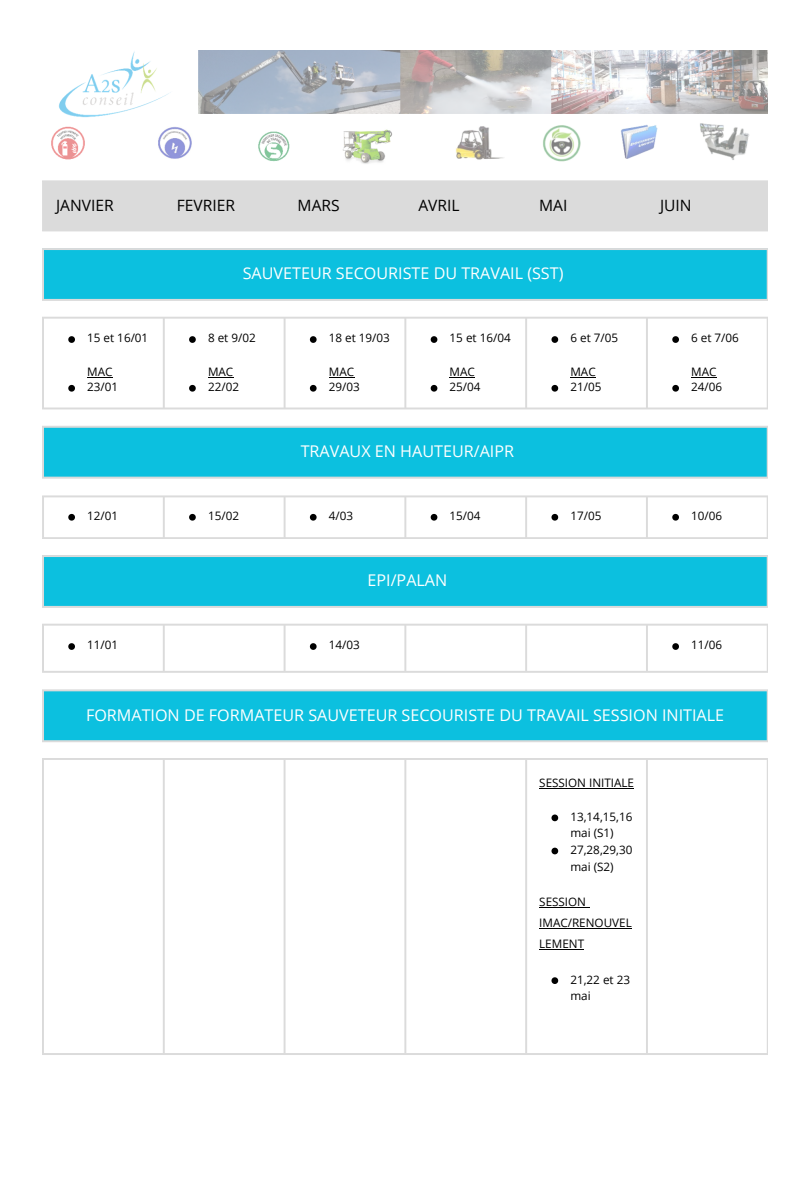
<style>
.page{position:relative;width:810px;height:1181px;background:#fff}
.page>*{position:absolute;margin:0;border:0;box-sizing:border-box;transform-origin:0 0}
.t1{font:16.2px "Open Sans";color:#fff}
.t2{font:15.6px "Open Sans";color:#000}
.t3{font:11.7px/16.5px "Open Sans";color:#000}
</style>
<div class="page">
<img style="left:51px;top:50px;width:717px;height:114px">
<div style="left:44px;top:182px;width:723px;height:47px;background:#dbdbdb"></div>
<hr style="left:42px;top:182px;width:2px;height:47px;background:#dbdbdb">
<hr style="left:163px;top:182px;width:2px;height:47px;background:#dbdbdb">
<hr style="left:284px;top:182px;width:2px;height:47px;background:#dbdbdb">
<hr style="left:404px;top:182px;width:2px;height:47px;background:#dbdbdb">
<hr style="left:525px;top:182px;width:2px;height:47px;background:#dbdbdb">
<hr style="left:646px;top:182px;width:2px;height:47px;background:#dbdbdb">
<hr style="left:767px;top:182px;width:1px;height:47px;background:#dbdbdb">
<hr style="left:42px;top:180px;width:726px;height:2px;background:#dbdbdb">
<hr style="left:42px;top:229px;width:726px;height:2px;background:#dbdbdb">
<div style="left:43px;top:249px;width:725px;height:51px;background:#0cc0df"></div>
<hr style="left:42px;top:250px;width:2px;height:49px;background:#dbdbdb">
<hr style="left:767px;top:250px;width:1px;height:49px;background:#dbdbdb">
<hr style="left:42px;top:248px;width:726px;height:2px;background:#dbdbdb">
<hr style="left:42px;top:299px;width:726px;height:2px;background:#dbdbdb">
<svg style="left:68px;top:336px;width:7px;height:7px"></svg>
<svg style="left:68px;top:385px;width:7px;height:6px"></svg>
<svg style="left:189px;top:336px;width:7px;height:7px"></svg>
<svg style="left:189px;top:385px;width:7px;height:6px"></svg>
<svg style="left:310px;top:336px;width:7px;height:7px"></svg>
<svg style="left:310px;top:385px;width:7px;height:6px"></svg>
<svg style="left:431px;top:336px;width:6px;height:7px"></svg>
<svg style="left:431px;top:385px;width:6px;height:6px"></svg>
<svg style="left:551px;top:336px;width:7px;height:7px"></svg>
<svg style="left:551px;top:385px;width:7px;height:6px"></svg>
<svg style="left:672px;top:336px;width:7px;height:7px"></svg>
<svg style="left:672px;top:385px;width:7px;height:6px"></svg>
<hr style="left:42px;top:318px;width:2px;height:89px;background:#dbdbdb">
<hr style="left:163px;top:318px;width:2px;height:89px;background:#dbdbdb">
<hr style="left:284px;top:318px;width:2px;height:89px;background:#dbdbdb">
<hr style="left:404px;top:318px;width:2px;height:89px;background:#dbdbdb">
<hr style="left:525px;top:318px;width:2px;height:89px;background:#dbdbdb">
<hr style="left:646px;top:318px;width:2px;height:89px;background:#dbdbdb">
<hr style="left:767px;top:318px;width:1px;height:89px;background:#dbdbdb">
<hr style="left:42px;top:317px;width:726px;height:1px;background:#dbdbdb">
<hr style="left:42px;top:407px;width:726px;height:2px;background:#dbdbdb">
<div style="left:43px;top:426px;width:725px;height:52px;background:#0cc0df"></div>
<hr style="left:42px;top:428px;width:2px;height:48px;background:#dbdbdb">
<hr style="left:767px;top:428px;width:1px;height:48px;background:#dbdbdb">
<hr style="left:42px;top:426px;width:726px;height:2px;background:#dbdbdb">
<hr style="left:42px;top:476px;width:726px;height:2px;background:#dbdbdb">
<svg style="left:68px;top:514px;width:7px;height:6px"></svg>
<svg style="left:189px;top:514px;width:7px;height:6px"></svg>
<svg style="left:310px;top:514px;width:7px;height:6px"></svg>
<svg style="left:431px;top:514px;width:6px;height:6px"></svg>
<svg style="left:551px;top:514px;width:7px;height:6px"></svg>
<svg style="left:672px;top:514px;width:7px;height:6px"></svg>
<hr style="left:42px;top:497px;width:2px;height:40px;background:#dbdbdb">
<hr style="left:163px;top:497px;width:2px;height:40px;background:#dbdbdb">
<hr style="left:284px;top:497px;width:2px;height:40px;background:#dbdbdb">
<hr style="left:404px;top:497px;width:2px;height:40px;background:#dbdbdb">
<hr style="left:525px;top:497px;width:2px;height:40px;background:#dbdbdb">
<hr style="left:646px;top:497px;width:2px;height:40px;background:#dbdbdb">
<hr style="left:767px;top:497px;width:1px;height:40px;background:#dbdbdb">
<hr style="left:42px;top:495px;width:726px;height:2px;background:#dbdbdb">
<hr style="left:42px;top:537px;width:726px;height:2px;background:#dbdbdb">
<div style="left:43px;top:556px;width:725px;height:51px;background:#0cc0df"></div>
<hr style="left:42px;top:557px;width:2px;height:49px;background:#dbdbdb">
<hr style="left:767px;top:557px;width:1px;height:49px;background:#dbdbdb">
<hr style="left:42px;top:555px;width:726px;height:2px;background:#dbdbdb">
<hr style="left:42px;top:606px;width:726px;height:2px;background:#dbdbdb">
<svg style="left:68px;top:643px;width:7px;height:7px"></svg>
<svg style="left:310px;top:643px;width:7px;height:7px"></svg>
<svg style="left:672px;top:643px;width:7px;height:7px"></svg>
<hr style="left:42px;top:625px;width:2px;height:46px;background:#dbdbdb">
<hr style="left:163px;top:625px;width:2px;height:46px;background:#dbdbdb">
<hr style="left:284px;top:625px;width:2px;height:46px;background:#dbdbdb">
<hr style="left:404px;top:625px;width:2px;height:46px;background:#dbdbdb">
<hr style="left:525px;top:625px;width:2px;height:46px;background:#dbdbdb">
<hr style="left:646px;top:625px;width:2px;height:46px;background:#dbdbdb">
<hr style="left:767px;top:625px;width:1px;height:46px;background:#dbdbdb">
<hr style="left:42px;top:623px;width:726px;height:2px;background:#dbdbdb">
<hr style="left:42px;top:671px;width:726px;height:1px;background:#dbdbdb">
<div style="left:43px;top:690px;width:725px;height:51px;background:#0cc0df"></div>
<hr style="left:42px;top:691px;width:2px;height:49px;background:#dbdbdb">
<hr style="left:767px;top:691px;width:1px;height:49px;background:#dbdbdb">
<hr style="left:42px;top:689px;width:726px;height:2px;background:#dbdbdb">
<hr style="left:42px;top:740px;width:726px;height:2px;background:#dbdbdb">
<hr style="left:539px;top:787px;width:95px;height:1px;background:#000">
<hr style="left:539px;top:906px;width:47px;height:1px;background:#000">
<hr style="left:539px;top:928px;width:93px;height:1px;background:#000">
<hr style="left:539px;top:949px;width:45px;height:1px;background:#000">
<svg style="left:551px;top:814px;width:7px;height:7px"></svg>
<svg style="left:551px;top:847px;width:7px;height:7px"></svg>
<svg style="left:551px;top:977px;width:7px;height:7px"></svg>
<hr style="left:42px;top:760px;width:2px;height:293px;background:#dbdbdb">
<hr style="left:163px;top:760px;width:2px;height:293px;background:#dbdbdb">
<hr style="left:284px;top:760px;width:2px;height:293px;background:#dbdbdb">
<hr style="left:404px;top:760px;width:2px;height:293px;background:#dbdbdb">
<hr style="left:525px;top:760px;width:2px;height:293px;background:#dbdbdb">
<hr style="left:646px;top:760px;width:2px;height:293px;background:#dbdbdb">
<hr style="left:767px;top:760px;width:1px;height:293px;background:#dbdbdb">
<hr style="left:42px;top:758px;width:726px;height:2px;background:#dbdbdb">
<hr style="left:42px;top:1053px;width:726px;height:2px;background:#dbdbdb">
<p class="t2" style="left:56px;top:194px;width:59px">JANVIER</p>
<p class="t2" style="left:177px;top:194px;width:60px">FEVRIER</p>
<p class="t2" style="left:298px;top:194px;width:44px">MARS</p>
<p class="t2" style="left:418px;top:194px;width:43px">AVRIL</p>
<p class="t2" style="left:539px;top:194px;width:30px">MAI</p>
<p class="t2" style="left:660px;top:194px;width:33px">JUIN</p>
<p class="t3" style="left:87px;top:330px;width:63px">15 et 16/01</p>
<p class="t3" style="left:87px;top:363px;width:27px">MAC</p>
<p class="t3" style="left:87px;top:378px;width:32px">23/01</p>
<p class="t1" style="left:243px;top:262px;width:322px">SAUVETEUR SECOURISTE DU TRAVAIL (SST)</p>
<p class="t3" style="left:208px;top:330px;width:49px">8 et 9/02</p>
<p class="t3" style="left:208px;top:363px;width:27px">MAC</p>
<p class="t3" style="left:208px;top:378px;width:32px">22/02</p>
<p class="t3" style="left:329px;top:330px;width:63px">18 et 19/03</p>
<p class="t3" style="left:329px;top:363px;width:27px">MAC</p>
<p class="t3" style="left:329px;top:378px;width:32px">29/03</p>
<p class="t3" style="left:450px;top:330px;width:63px">15 et 16/04</p>
<p class="t3" style="left:450px;top:363px;width:27px">MAC</p>
<p class="t3" style="left:450px;top:378px;width:32px">25/04</p>
<p class="t3" style="left:570px;top:330px;width:49px">6 et 7/05</p>
<p class="t3" style="left:570px;top:363px;width:27px">MAC</p>
<p class="t3" style="left:570px;top:378px;width:32px">21/05</p>
<p class="t1" style="left:301px;top:440px;width:215px">TRAVAUX EN HAUTEUR/AIPR</p>
<p class="t3" style="left:691px;top:330px;width:49px">6 et 7/06</p>
<p class="t3" style="left:691px;top:363px;width:27px">MAC</p>
<p class="t3" style="left:691px;top:378px;width:32px">24/06</p>
<p class="t3" style="left:87px;top:507px;width:32px">12/01</p>
<p class="t3" style="left:208px;top:507px;width:32px">15/02</p>
<p class="t3" style="left:329px;top:507px;width:26px">4/03</p>
<p class="t3" style="left:450px;top:507px;width:32px">15/04</p>
<p class="t3" style="left:570px;top:507px;width:32px">17/05</p>
<p class="t3" style="left:691px;top:507px;width:32px">10/06</p>
<p class="t1" style="left:368px;top:569px;width:81px">EPI/PALAN</p>
<p class="t3" style="left:87px;top:636px;width:32px">11/01</p>
<p class="t3" style="left:329px;top:636px;width:32px">14/03</p>
<p class="t3" style="left:691px;top:636px;width:32px">11/06</p>
<p class="t1" style="left:86px;top:703px;width:640px">FORMATION DE FORMATEUR SAUVETEUR SECOURISTE DU TRAVAIL SESSION INITIALE</p>
<p class="t3" style="left:539px;top:774px;width:96px">SESSION INITIALE</p>
<p class="t3" style="left:570px;top:808px;width:63px">13,14,15,16 mai (S1)</p>
<p class="t3" style="left:570px;top:841px;width:63px">27,28,29,30 mai (S2)</p>
<p class="t3" style="left:539px;top:890px;width:94px;line-height:21.5px">SESSION<br>IMAC/RENOUVEL<br>LEMENT</p>
<p class="t3" style="left:570px;top:970px;width:61px">21,22 et 23 mai</p>
</div>
